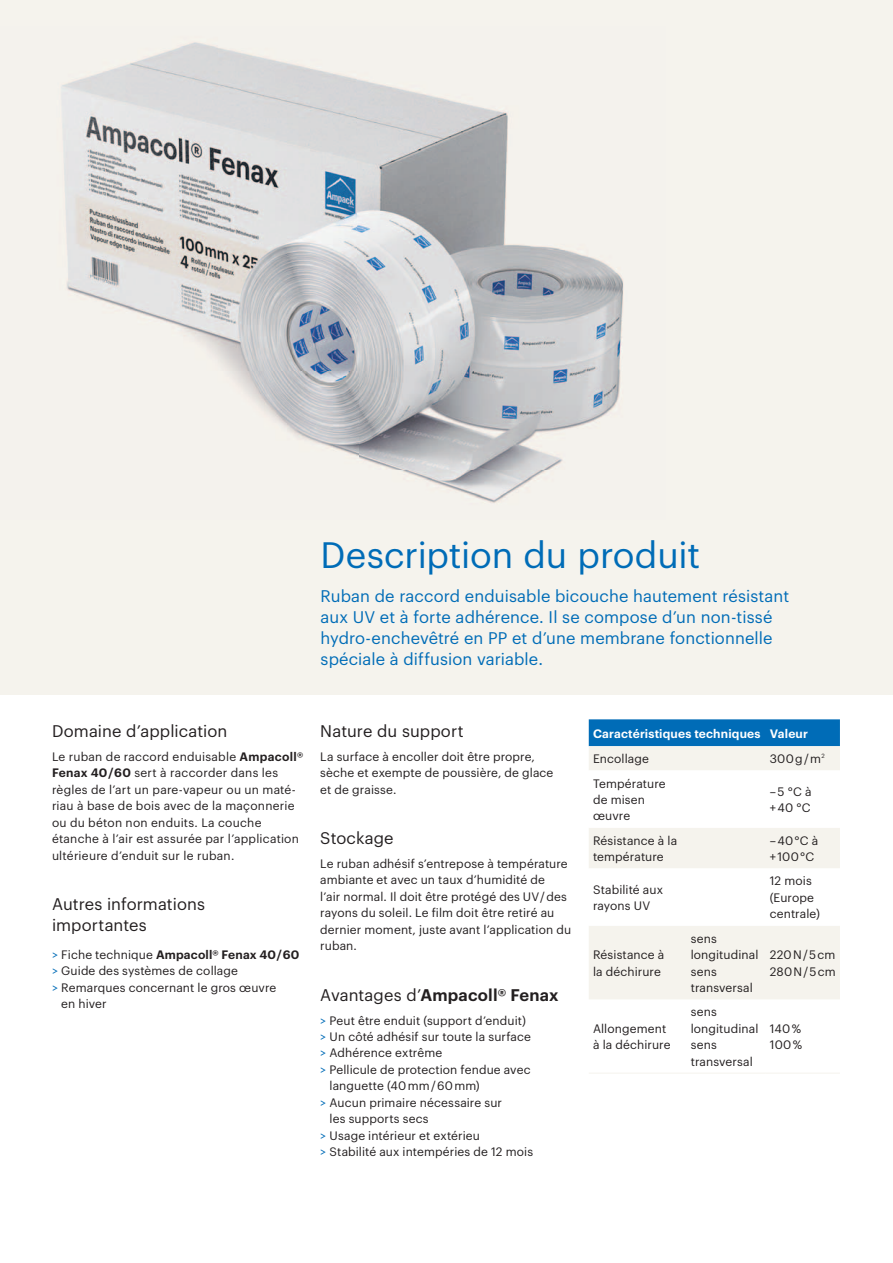
<style>
.page{position:relative;width:893px;height:1263px;background:#fff}
.page>*{position:absolute;margin:0;border:0;box-sizing:border-box;transform-origin:0 0}
.t1{font:36px "Graphik";letter-spacing:-.005em;color:#006cb7}
.t2{font:16.5px/21px "Graphik";letter-spacing:.01em;color:#006cb7}
.t3{font:16.5px/21px "Graphik";letter-spacing:.005em;color:#231f20}
.t4{font:600 16.5px "Graphik";letter-spacing:.015em;color:#231f20}
.t5{font:12px/16.5px "Graphik";letter-spacing:.01em;color:#231f20}
.t6{font:600 12px "Graphik";letter-spacing:.015em;color:#231f20}
.t7{font:600 12px "Graphik";letter-spacing:.015em;color:#fff}
.s1{font-weight:600}
.s2{font-weight:400;color:#006cb7}
.s3{font-weight:400}
.s4{color:#006cb7}
</style>
<div class="page">
<div style="left:0;top:0;width:892px;height:695px;background:#f5f3ed"></div>
<div style="left:589px;top:719px;width:251px;height:27px;background:#006cb7"></div>
<div style="left:589px;top:746px;width:251px;height:253px;background:#f5f3ed"></div>
<svg style="left:589px;top:770px;width:251px;height:156px"></svg>
<hr style="left:589px;top:1073px;width:176px;height:1px;background:#f5f3ed">
<hr style="left:765px;top:1073px;width:75px;height:1px;background:#f5f3ed">
<img style="left:61px;top:42px;width:563px;height:461px">
<h1 class="t1" style="left:321px;top:540px;width:381px">Description du produit</h1>
<h2 class="t2" style="left:321px;top:586px;width:470px">Ruban de raccord enduisable bicouche hautement résistant aux UV et à forte adhérence. Il se compose d’un non-tissé hydro-enchevêtré en PP et d’une membrane fonctionnelle spéciale à diffusion variable.</h2>
<h2 class="t3" style="left:52px;top:721px;width:177px">Domaine d’application</h2>
<p class="t5" style="left:52px;top:749px;width:253px">Le ruban de raccord enduisable <span class="s1">Ampacoll® Fenax 40 / 60</span> sert à raccorder dans les règles de l’art un pare-vapeur ou un maté&shy;riau à base de bois avec de la maçonnerie ou du béton non enduits. La couche étanche à l’air est assurée par l’application ultérieure d’enduit sur le ruban.</p>
<h2 class="t3" style="left:52px;top:894px;width:155px">Autres informations importantes</h2>
<p class="t6" style="left:52px;top:949px;width:249px"><span class="s2">&gt;</span> <span class="s3">Fiche technique</span> Ampacoll® Fenax 40 / 60</p>
<p class="t5" style="left:52px;top:963px;width:188px"><span class="s4">&gt;</span> Guide des systèmes de collage</p>
<p class="t5" style="left:52px;top:980px;width:226px"><span class="s4">&gt;</span> Remarques concernant le gros œuvre</p>
<p class="t5" style="left:61px;top:996px;width:47px">en hiver</p>
<h2 class="t3" style="left:320px;top:721px;width:145px">Nature du support</h2>
<p class="t5" style="left:320px;top:749px;width:235px">La surface à encoller doit être propre, sèche et exempte de poussière, de glace et de graisse.</p>
<h2 class="t3" style="left:320px;top:828px;width:75px">Stockage</h2>
<p class="t5" style="left:320px;top:856px;width:252px">Le ruban adhésif s’entrepose à température ambiante et avec un taux d’humidité de<br>l’air normal. Il doit être protégé des UV / des rayons du soleil. Le film doit être retiré au dernier moment, juste avant l’application du ruban.</p>
<h2 class="t4" style="left:320px;top:988px;width:240px"><span class="s3">Avantages d’</span>Ampacoll® Fenax</h2>
<p class="t5" style="left:320px;top:1013px;width:207px"><span class="s4">&gt;</span> Peut être enduit (support d’enduit)</p>
<p class="t5" style="left:320px;top:1029px;width:212px"><span class="s4">&gt;</span> Un côté adhésif sur toute la surface</p>
<p class="t5" style="left:320px;top:1046px;width:124px"><span class="s4">&gt;</span> Adhérence extrême</p>
<p class="t5" style="left:320px;top:1062px;width:212px"><span class="s4">&gt;</span> Pellicule de protection fendue avec</p>
<p class="t5" style="left:329px;top:1079px;width:152px">languette (40 mm / 60 mm)</p>
<p class="t5" style="left:320px;top:1095px;width:183px"><span class="s4">&gt;</span> Aucun primaire nécessaire sur</p>
<p class="t5" style="left:329px;top:1112px;width:101px">les supports secs</p>
<p class="t5" style="left:320px;top:1128px;width:161px"><span class="s4">&gt;</span> Usage intérieur et extérieu</p>
<p class="t5" style="left:320px;top:1145px;width:214px"><span class="s4">&gt;</span> Stabilité aux intempéries de 12 mois</p>
<p class="t7" style="left:593px;top:728px;width:216px">Caractéristiques techniques Valeur</p>
<p class="t5" style="left:593px;top:751px;width:57px">Encollage</p>
<p class="t5" style="left:770px;top:751px;width:56px">300 g / m<sup>2</sup></p>
<p class="t5" style="left:593px;top:776px;width:74px">Température de misen œuvre</p>
<p class="t5" style="left:770px;top:784px;width:43px">– 5 °C à + 40 °C</p>
<p class="t5" style="left:593px;top:833px;width:86px">Résistance à la température</p>
<p class="t5" style="left:770px;top:833px;width:50px">– 40 °C à + 100 °C</p>
<p class="t5" style="left:593px;top:882px;width:71px">Stabilité aux rayons UV</p>
<p class="t5" style="left:770px;top:874px;width:52px">12 mois (Europe centrale)</p>
<p class="t5" style="left:593px;top:947px;width:73px">Résistance à la déchirure</p>
<p class="t5" style="left:691px;top:931px;width:69px">sens longitudinal sens transversal</p>
<p class="t5" style="left:770px;top:947px;width:67px">220 N / 5 cm<br>280 N / 5 cm</p>
<p class="t5" style="left:593px;top:1021px;width:79px">Allongement à la déchirure</p>
<p class="t5" style="left:691px;top:1005px;width:69px">sens longitudinal sens transversal</p>
<p class="t5" style="left:770px;top:1021px;width:34px">140 %<br>100 %</p>
</div>
